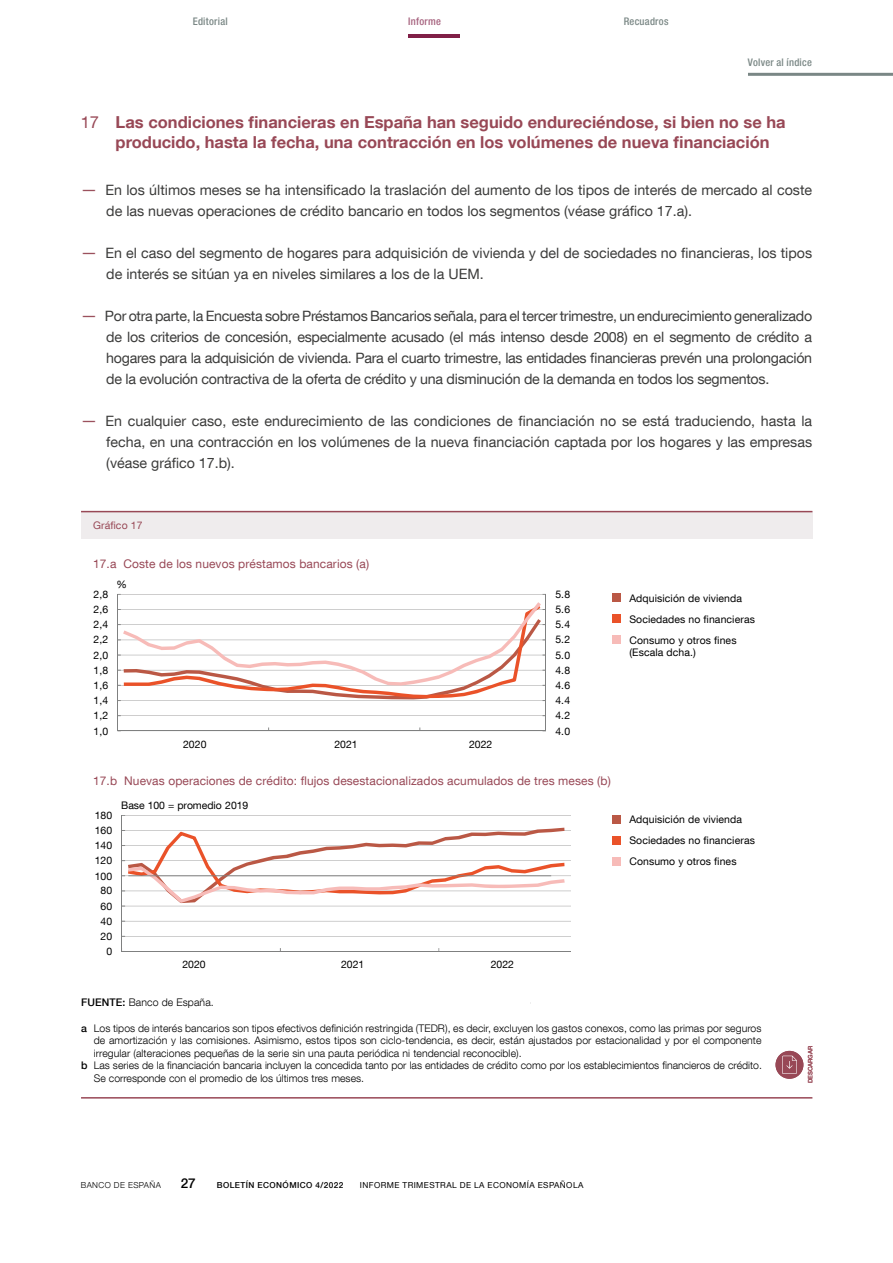
<style>
.page{position:relative;width:893px;height:1263px;background:#fff}
.page>*{position:absolute;margin:0;border:0;box-sizing:border-box;transform-origin:0 0}
.Ladillo_Ficha{font:700 16.5px/19.8px "Bd E Neue Helvetica";color:#984856}
.Texto_ficha_Bullets{font:14.25px/21px "Bd E Neue Helvetica";color:#3c3c3b}
.t1{font:500 13.5px "Bd E Neue Helvetica";color:#000}
.t2{font:12px "Bd E Neue Helvetica";letter-spacing:.01em;color:#984856}
.t3{font:300 10.5px "Bd E Neue Helvetica";letter-spacing:.005em;color:#000}
.t4{font:10.5px/12.6px "Bd E Neue Helvetica";letter-spacing:.01em;color:#000}
.t5{font:500 condensed 10.5px "Bd E Neue Helvetica";letter-spacing:.025em;color:#7a8785}
.t6{font:10.5px "Bd E Neue Helvetica";letter-spacing:.01em;color:#984856}
.t7{font:500 condensed 10.5px "Bd E Neue Helvetica";letter-spacing:.025em;color:#a6627e}
.t8{font:8.25px "Bd E Neue Helvetica";letter-spacing:.05em;color:#000}
.t9{font:500 8.25px "Bd E Neue Helvetica";letter-spacing:.05em;color:#000}
.t10{font:300 8.25px "Bd E Neue Helvetica";letter-spacing:.05em;color:#000}
.t11{font:500 6px "Bd E Neue Helvetica";color:#984856}
.s1{font-weight:400}
.s2{font-size:16.5px;color:#9b515d}
.s3{font-weight:500}
</style>
<div class="page">
<hr style="left:408px;top:34px;width:52px;height:4px;background:#801f47">
<hr style="left:748px;top:73px;width:145px;height:3px;background:#7a8785">
<div style="left:81px;top:512px;width:731px;height:27px;background:#efeced"></div>
<hr style="left:81px;top:511px;width:731px;height:1px;background:#984856">
<hr style="left:81px;top:1097px;width:731px;height:1px;background:#984856">
<div style="left:613px;top:635px;width:8px;height:9px;background:#f7bbb8"></div>
<div style="left:613px;top:614px;width:8px;height:9px;background:#ea5229"></div>
<div style="left:613px;top:593px;width:8px;height:9px;background:#ba5845"></div>
<div style="left:613px;top:857px;width:8px;height:8px;background:#f7bbb8"></div>
<div style="left:613px;top:836px;width:8px;height:8px;background:#ea5229"></div>
<div style="left:613px;top:815px;width:8px;height:8px;background:#ba5845"></div>
<hr style="left:118px;top:715px;width:428px;height:1px;background:#a6a5a5">
<hr style="left:118px;top:594px;width:428px;height:1px;background:#a6a5a5">
<hr style="left:545px;top:594px;width:1px;height:137px;background:#7f8080">
<hr style="left:117px;top:594px;width:1px;height:137px;background:#7f8080">
<hr style="left:118px;top:730px;width:428px;height:1px;background:#7f8080">
<svg style="left:118px;top:602px;width:427px;height:99px"></svg>
<hr style="left:122px;top:936px;width:449px;height:1px;background:#a6a5a5">
<hr style="left:122px;top:921px;width:449px;height:1px;background:#a6a5a5">
<hr style="left:122px;top:906px;width:449px;height:1px;background:#a6a5a5">
<hr style="left:122px;top:891px;width:449px;height:1px;background:#a6a5a5">
<hr style="left:122px;top:875px;width:449px;height:1px;background:#a6a5a5">
<hr style="left:122px;top:860px;width:449px;height:1px;background:#a6a5a5">
<hr style="left:122px;top:845px;width:449px;height:1px;background:#a6a5a5">
<hr style="left:122px;top:830px;width:449px;height:1px;background:#a6a5a5">
<hr style="left:122px;top:815px;width:449px;height:1px;background:#a6a5a5">
<hr style="left:121px;top:815px;width:1px;height:136px;background:#7f8080">
<hr style="left:122px;top:951px;width:449px;height:1px;background:#7f8080">
<svg style="left:122px;top:828px;width:443px;height:78px"></svg>
<div style="left:775px;top:1051px;width:28px;height:28px;background:#984856;border-radius:50%"></div>
<svg style="left:782px;top:1056px;width:15px;height:18px"></svg>
<p class="t5" style="left:193px;top:15px;width:37px">Editorial</p>
<p class="t7" style="left:408px;top:15px;width:34px">Informe</p>
<p class="t5" style="left:624px;top:15px;width:46px">Recuadros</p>
<p class="t5" style="left:748px;top:56px;width:65px">Volver al índice</p>
<h3 class="Ladillo_Ficha" style="left:116px;top:112px;width:672px;text-indent:-35px"><span class="s1">17</span> Las condiciones financieras en España han seguido endureciéndose, si bien no se ha producido, hasta la fecha, una contracción en los volúmenes de nueva financiación</h3>
<p class="Texto_ficha_Bullets" style="left:106px;top:179px;width:707px;text-indent:-26px"><span class="s2">—</span> En los últimos meses se ha intensificado la traslación del aumento de los tipos de interés de mercado al coste de las nuevas operaciones de crédito bancario en todos los segmentos (véase gráfico 17.a).</p>
<p class="Texto_ficha_Bullets" style="left:106px;top:242px;width:707px;text-indent:-26px"><span class="s2">—</span> En el caso del segmento de hogares para adquisición de vivienda y del de sociedades no financieras, los tipos de interés se sitúan ya en niveles similares a los de la UEM.</p>
<p class="Texto_ficha_Bullets" style="left:106px;top:305px;width:707px;text-align:justify;text-indent:-26px"><span class="s2">—</span> Por otra parte, la Encuesta sobre Préstamos Bancarios señala, para el tercer trimestre, un endurecimiento generalizado de los criterios de concesión, especialmente acusado (el más intenso desde 2008) en el segmento de crédito a hogares para la adquisición de vivienda. Para el cuarto trimestre, las entidades financieras prevén una prolongación de la evolución contractiva de la oferta de crédito y una disminución de la demanda en todos los segmentos.</p>
<p class="Texto_ficha_Bullets" style="left:106px;top:410px;width:707px;text-align:justify;text-indent:-26px"><span class="s2">—</span> En cualquier caso, este endurecimiento de las condiciones de financiación no se está traduciendo, hasta la fecha, en una contracción en los volúmenes de la nueva financiación captada por los hogares y las empresas (véase gráfico 17.b).</p>
<p class="t6" style="left:93px;top:519px;width:51px">Gráfico 17</p>
<p class="t2" style="left:93px;top:556px;width:277px">17.a Coste de los nuevos préstamos bancarios (a)</p>
<p class="t4" style="left:116px;top:577px;width:12px">%</p>
<p class="t4" style="left:94px;top:588px;width:16px">2,8</p>
<p class="t4" style="left:555px;top:588px;width:16px">5.8</p>
<p class="t4" style="left:94px;top:603px;width:16px">2,6</p>
<p class="t4" style="left:555px;top:603px;width:16px">5.6</p>
<p class="t4" style="left:94px;top:618px;width:16px">2,4</p>
<p class="t4" style="left:555px;top:618px;width:16px">5.4</p>
<p class="t4" style="left:94px;top:633px;width:16px">2,2</p>
<p class="t4" style="left:555px;top:633px;width:16px">5.2</p>
<p class="t4" style="left:94px;top:648px;width:16px">2,0</p>
<p class="t4" style="left:555px;top:648px;width:16px">5.0</p>
<p class="t4" style="left:94px;top:664px;width:16px">1,8</p>
<p class="t4" style="left:555px;top:664px;width:16px">4.8</p>
<p class="t4" style="left:94px;top:679px;width:16px">1,6</p>
<p class="t4" style="left:555px;top:679px;width:16px">4.6</p>
<p class="t4" style="left:94px;top:694px;width:16px">1,4</p>
<p class="t4" style="left:555px;top:694px;width:16px">4.4</p>
<p class="t4" style="left:94px;top:709px;width:16px">1,2</p>
<p class="t4" style="left:555px;top:709px;width:16px">4.2</p>
<p class="t4" style="left:94px;top:724px;width:16px">1,0</p>
<p class="t4" style="left:555px;top:724px;width:16px">4.0</p>
<p class="t4" style="left:183px;top:737px;width:25px">2020</p>
<p class="t4" style="left:334px;top:737px;width:25px">2021</p>
<p class="t4" style="left:469px;top:737px;width:25px">2022</p>
<p class="t2" style="left:93px;top:773px;width:519px">17.b Nuevas operaciones de crédito: flujos desestacionalizados acumulados de tres meses (b)</p>
<p class="t4" style="left:95px;top:809px;width:19px">180</p>
<p class="t4" style="left:95px;top:824px;width:19px">160</p>
<p class="t4" style="left:95px;top:839px;width:19px">140</p>
<p class="t4" style="left:95px;top:854px;width:19px">120</p>
<p class="t4" style="left:95px;top:869px;width:19px">100</p>
<p class="t4" style="left:101px;top:884px;width:13px">80</p>
<p class="t4" style="left:101px;top:899px;width:13px">60</p>
<p class="t4" style="left:101px;top:914px;width:13px">40</p>
<p class="t4" style="left:101px;top:929px;width:13px">20</p>
<p class="t4" style="left:107px;top:945px;width:7px">0</p>
<p class="t4" style="left:121px;top:799px;width:129px">Base 100 = promedio 2019</p>
<p class="t4" style="left:182px;top:958px;width:25px">2020</p>
<p class="t4" style="left:341px;top:958px;width:25px">2021</p>
<p class="t4" style="left:491px;top:958px;width:25px">2022</p>
<p class="t4" style="left:629px;top:591px;width:114px">Adquisición de vivienda</p>
<p class="t4" style="left:629px;top:612px;width:127px">Sociedades no financieras</p>
<p class="t4" style="left:629px;top:633px;width:109px">Consumo y otros fines (Escala dcha.)</p>
<p class="t4" style="left:629px;top:813px;width:114px">Adquisición de vivienda</p>
<p class="t4" style="left:629px;top:834px;width:127px">Sociedades no financieras</p>
<p class="t4" style="left:629px;top:855px;width:109px">Consumo y otros fines</p>
<p class="t3" style="left:81px;top:996px;width:134px"><span class="s3">FUENTE:</span> Banco de España.</p>
<p class="t3" style="left:81px;top:1021px;width:682px"><span class="s3">a</span> Los tipos de interés bancarios son tipos efectivos definición restringida (TEDR), es decir, excluyen los gastos conexos, como las primas por seguros</p>
<p class="t3" style="left:94px;top:1034px;width:669px">de amortización y las comisiones. Asimismo, estos tipos son ciclo-tendencia, es decir, están ajustados por estacionalidad y por el componente</p>
<p class="t3" style="left:94px;top:1046px;width:429px">irregular (alteraciones pequeñas de la serie sin una pauta periódica ni tendencial reconocible).</p>
<p class="t3" style="left:81px;top:1059px;width:682px"><span class="s3">b</span> Las series de la financiación bancaria incluyen la concedida tanto por las entidades de crédito como por los establecimientos financieros de crédito.</p>
<p class="t3" style="left:94px;top:1072px;width:272px">Se corresponde con el promedio de los últimos tres meses.</p>
<p class="t10" style="left:81px;top:1180px;width:82px">BANCO DE ESPAÑA</p>
<p class="t1" style="left:181px;top:1175px;width:16px">27</p>
<p class="t9" style="left:217px;top:1180px;width:128px">BOLETÍN ECONÓMICO 4/2022</p>
<p class="t8" style="left:360px;top:1180px;width:225px">INFORME TRIMESTRAL DE LA ECONOMÍA ESPAÑOLA</p>
<p class="t11" style="left:807px;top:1083px;width:39px;rotate:-90deg">DESCARGAR</p>
</div>
